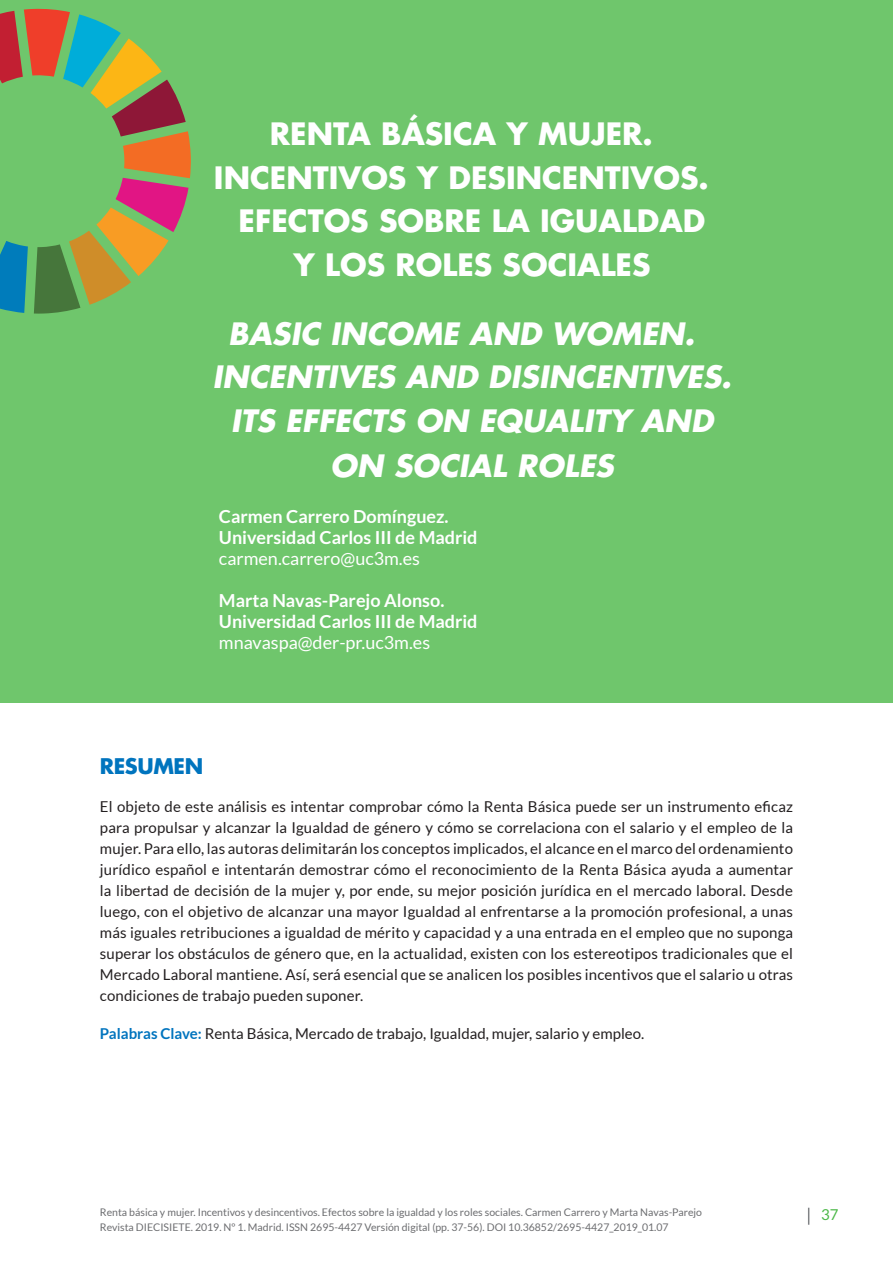
<style>
.page{position:relative;width:893px;height:1263px;background:#fff}
.page>*{position:absolute;margin:0;border:0;box-sizing:border-box;transform-origin:0 0}
.t1{font:italic 700 30px "Futura Std";color:#fff}
.t2{font:700 30px "Futura Std";color:#fff}
.t3{font:700 21px "Futura Std";letter-spacing:-.02em;color:#0074be}
.t4{font:700 18px/21px "Lato";color:#fff}
.t5{font:18px "Lato";color:#fff}
.t6{font:15px/21px "Lato";color:#231f20;text-align:justify}
.t7{font:15px "Lato";color:#4cb848}
.t8{font:10.5px "Lato";color:#6c6d70}
.s1{font-weight:700;color:#0074be}
</style>
<div class="page">
<svg style="left:808px;top:1208px;width:1px;height:17px"></svg>
<div style="left:0;top:0;width:893px;height:702px;background:#6fc66c"></div>
<svg style="left:0;top:9px;width:191px;height:305px"></svg>
<h1 class="t2" style="left:270px;top:114px;width:385px">RENTA BÁSICA Y MUJER.</h1>
<h1 class="t2" style="left:214px;top:158px;width:496px">INCENTIVOS Y DESINCENTIVOS.</h1>
<h1 class="t2" style="left:239px;top:201px;width:468px">EFECTOS SOBRE LA IGUALDAD</h1>
<h1 class="t2" style="left:294px;top:245px;width:358px">Y LOS ROLES SOCIALES</h1>
<h1 class="t1" style="left:228px;top:314px;width:468px">BASIC INCOME AND WOMEN.</h1>
<h1 class="t1" style="left:213px;top:357px;width:520px">INCENTIVES AND DISINCENTIVES.</h1>
<h1 class="t1" style="left:231px;top:401px;width:484px">ITS EFFECTS ON EQUALITY AND</h1>
<h1 class="t1" style="left:330px;top:446px;width:285px">ON SOCIAL ROLES</h1>
<p class="t4" style="left:219px;top:506px;width:260px">Carmen Carrero Domínguez.<br>Universidad Carlos III de Madrid</p>
<p class="t5" style="left:219px;top:549px;width:203px">carmen.carrero@uc3m.es</p>
<p class="t4" style="left:219px;top:590px;width:260px">Marta Navas-Parejo Alonso.<br>Universidad Carlos III de Madrid</p>
<p class="t5" style="left:219px;top:633px;width:213px">mnavaspa@der-pr.uc3m.es</p>
<h2 class="t3" style="left:100px;top:752px;width:105px">RESUMEN</h2>
<p class="t6" style="left:100px;top:796px;width:695px">El objeto de este análisis es intentar comprobar cómo la Renta Básica puede ser un instrumento eficaz para propulsar y alcanzar la Igualdad de género y cómo se correlaciona con el salario y el empleo de la mujer. Para ello, las autoras delimitarán los conceptos implicados, el alcance en el marco del ordenamiento jurídico español e intentarán demostrar cómo el reconocimiento de la Renta Básica ayuda a aumentar la libertad de decisión de la mujer y, por ende, su mejor posición jurídica en el mercado laboral. Desde luego, con el objetivo de alcanzar una mayor Igualdad al enfrentarse a la promoción profesional, a unas más iguales retribuciones a igualdad de mérito y capacidad y a una entrada en el empleo que no suponga superar los obstáculos de género que, en la actualidad, existen con los estereotipos tradicionales que el Mercado Laboral mantiene. Así, será esencial que se analicen los posibles incentivos que el salario u otras condiciones de trabajo pueden suponer.</p>
<p class="t6" style="left:100px;top:1023px;width:546px"><span class="s1">Palabras Clave:</span> Renta Básica, Mercado de trabajo, Igualdad, mujer, salario y empleo.</p>
<p class="t8" style="left:100px;top:1206px;width:604px">Renta básica y mujer. Incentivos y desincentivos. Efectos sobre la igualdad y los roles sociales. Carmen Carrero y Marta Navas-Parejo</p>
<p class="t7" style="left:821px;top:1206px;width:19px">37</p>
<p class="t8" style="left:100px;top:1221px;width:570px">Revista DIECISIETE. 2019. Nº 1. Madrid. ISSN 2695-4427 Versión digital (pp. 37-56). DOI 10.36852/2695-4427_2019_01.07</p>
</div>
